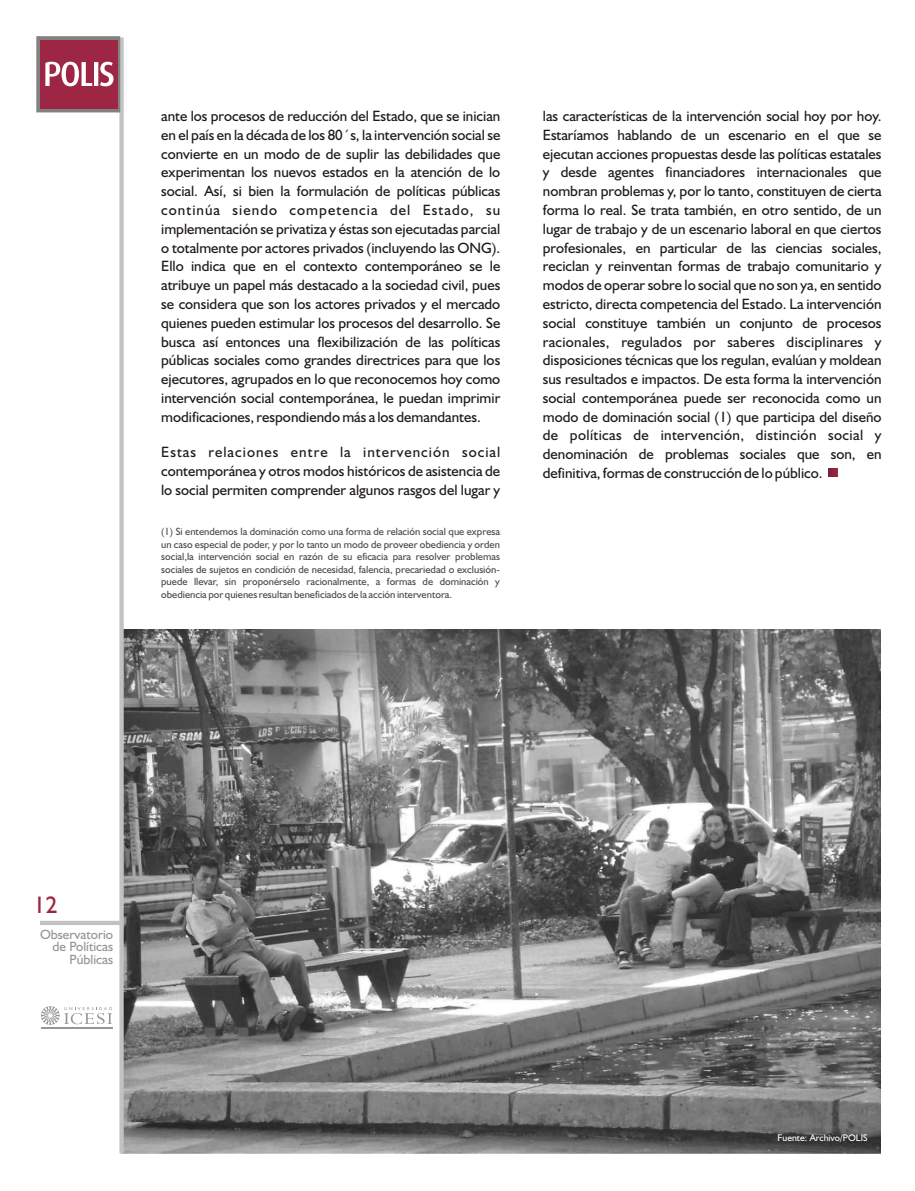
<style>
.page{position:relative;width:915px;height:1191px;background:#fff}
.page>*{position:absolute;margin:0;border:0;box-sizing:border-box;transform-origin:0 0}
.t1{font:24px "Humanist 521 BT";color:#9e2645}
.t2{font:15px/18.8px "Humanist 521 BT";color:#1f1a17;text-align:justify}
.t3{font:13.5px/12.6px "Humanist 521 BT";color:#969494;text-align:right}
.t4{font:10.5px/12.5px "Humanist 521 BT";color:#4d4a47;text-align:justify}
.t5{font:9.6px "Humanist 521 BT";color:#fff}
</style>
<div class="page">
<img style="left:124px;top:629px;width:755px;height:524px">
<svg style="left:828px;top:468px;width:9px;height:9px"></svg>
<div style="left:119px;top:37px;width:5px;height:1116px;background:#c2c2c2"></div>
<div style="left:40px;top:920px;width:82px;height:5px;background:#c2c2c2"></div>
<hr style="left:41px;top:1027px;width:71px;height:1px;background:#969494">
<svg style="left:41px;top:1006px;width:71px;height:18px"></svg>
<svg style="left:36px;top:36px;width:84px;height:76px;background:#a64f66"></svg>
<p class="t2" style="left:161px;top:108px;width:340px">ante los procesos de reducción del Estado, que se inician en el país en la década de los 80´s, la intervención social se convierte en un modo de de suplir las debilidades que experimentan los nuevos estados en la atención de lo social. Así, si bien la formulación de políticas públicas continúa siendo competencia del Estado, su implementación se privatiza y éstas son ejecutadas parcial o totalmente por actores privados (incluyendo las ONG).<br>Ello indica que en el contexto contemporáneo se le atribuye un papel más destacado a la sociedad civil, pues se considera que son los actores privados y el mercado quienes pueden estimular los procesos del desarrollo. Se busca así entonces una flexibilización de las políticas públicas sociales como grandes directrices para que los ejecutores, agrupados en lo que reconocemos hoy como intervención social contemporánea, le puedan imprimir modificaciones, respondiendo más a los demandantes.</p>
<p class="t2" style="left:161px;top:444px;width:340px">Estas relaciones entre la intervención social contemporánea y otros modos históricos de asistencia de lo social permiten comprender algunos rasgos del lugar y</p>
<p class="t4" style="left:161px;top:526px;width:340px">(1) Si entendemos la dominación como una forma de relación social que expresa un caso especial de poder, y por lo tanto un modo de proveer obediencia y orden social,la intervención social en razón de su eficacia para resolver problemas sociales de sujetos en condición de necesidad, falencia, precariedad o exclusión&shy;puede llevar, sin proponérselo racionalmente, a formas de dominación y obediencia por quienes resultan beneficiados de la acción interventora.</p>
<p class="t2" style="left:542px;top:108px;width:340px">las características de la intervención social hoy por hoy.<br>Estaríamos hablando de un escenario en el que se ejecutan acciones propuestas desde las políticas estatales y desde agentes financiadores internacionales que nombran problemas y, por lo tanto, constituyen de cierta forma lo real. Se trata también, en otro sentido, de un lugar de trabajo y de un escenario laboral en que ciertos profesionales, en particular de las ciencias sociales, reciclan y reinventan formas de trabajo comunitario y modos de operar sobre lo social que no son ya, en sentido estricto, directa competencia del Estado. La intervención social constituye también un conjunto de procesos racionales, regulados por saberes disciplinares y disposiciones técnicas que los regulan, evalúan y moldean sus resultados e impactos. De esta forma la intervención social contemporánea puede ser reconocida como un modo de dominación social (1) que participa del diseño de políticas de intervención, distinción social y denominación de problemas sociales que son, en definitiva, formas de construcción de lo público.</p>
<h1 class="t1" style="left:33px;top:894px;width:26px">12</h1>
<p class="t3" style="left:40px;top:928px;width:75px">Observatorio de Políticas<br>Públicas</p>
<p class="t5" style="left:777px;top:1133px;width:91px">Fuente: Archivo/POLIS</p>
</div>
